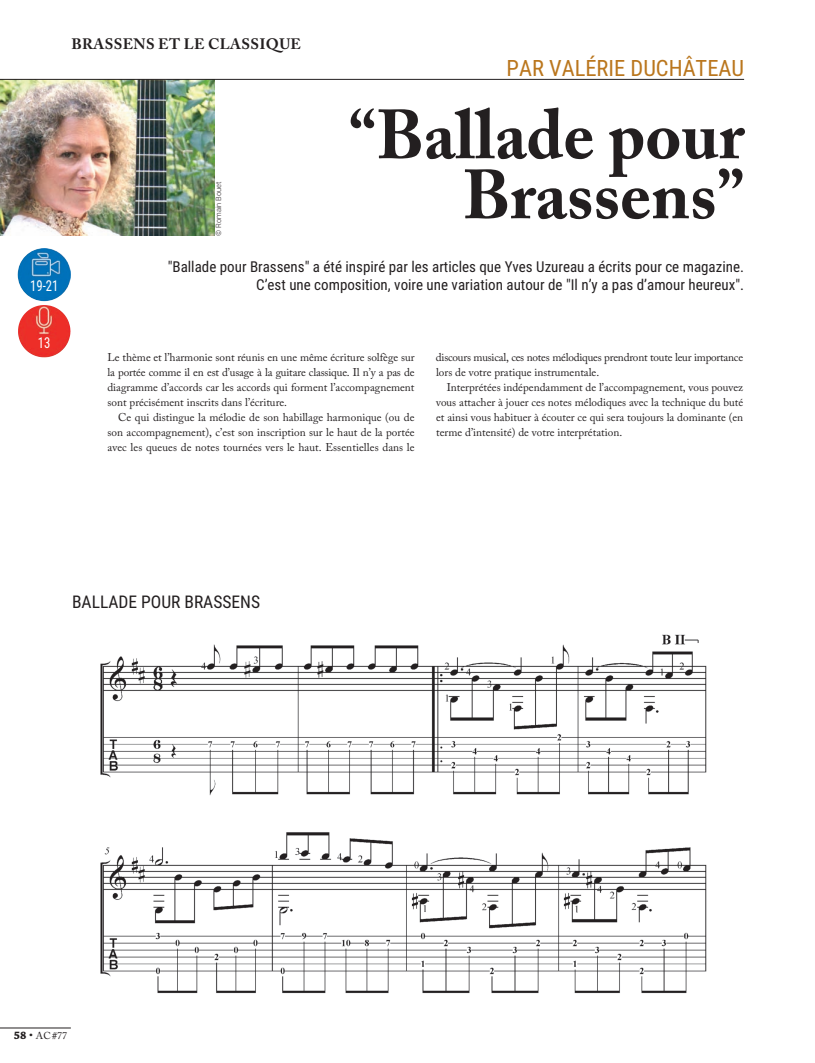
<style>
.page{position:relative;width:815px;height:1063px;background:#fff}
.page>*{position:absolute;margin:0;border:0;box-sizing:border-box;transform-origin:0 0}
.t1{font:700 68.75px/60px "Adobe Caslon Pro";color:#231f20;text-align:right}
.t2{font:22.5px "Roboto Condensed";color:#ba761d}
.t3{font:17.5px "Roboto Condensed";color:#231f20}
.t4{font:15px/17.5px "Roboto Condensed";color:#231f20;text-align:right}
.t5{font:700 15px "Adobe Caslon Pro";letter-spacing:.025em;color:#231f20}
.t6{font:15px "Roboto Condensed";color:#fff;scale:.85 1}
.t7{font:11.25px/15px "Adobe Caslon Pro";color:#231f20;text-align:justify}
.t8{font:11.25px/15px "Adobe Caslon Pro";letter-spacing:-.02em;color:#231f20}
.t9{font:10px "Adobe Caslon Pro";color:#231f20}
.t10{font:300 7.5px "Roboto";color:#231f20}
.s1{font-family:"Chaparral Pro";font-weight:700;font-size:11.25px}
.s2{font-size:11.25px}
</style>
<div class="page">
<img style="left:100px;top:634px;width:607px;height:360px">
<img style="left:0;top:80px;width:214px;height:156px">
<hr style="left:0;top:79px;width:744px;height:1px;background:#231f20">
<hr style="left:0;top:1028px;width:71px;height:1px;background:#231f20">
<img style="left:18px;top:248px;width:53px;height:53px;border-radius:26px">
<img style="left:18px;top:305px;width:25px;height:51px">
<h3 class="t6" style="left:30px;top:277px;width:35px">19-21</h3>
<h3 class="t5" style="left:71px;top:38px;width:231px">BRASSENS ET LE CLASSIQUE</h3>
<p class="t10" style="left:214px;top:236px;width:56px;rotate:-90deg">© Romain Bouet</p>
<h2 class="t2" style="left:507px;top:55px;width:239px">PAR VALÉRIE DUCHÂTEAU</h2>
<h1 class="t1" style="left:349px;top:112px;width:397px">“Ballade pour<br>Brassens”</h1>
<h3 class="t4" style="left:168px;top:258px;width:578px">"Ballade pour Brassens" a été inspiré par les articles que Yves Uzureau a écrits pour ce magazine.<br>C’est une composition, voire une variation autour de "Il n’y a pas d’amour heureux".</h3>
<h3 class="t6" style="left:38px;top:334px;width:16px">13</h3>
<p class="t7" style="left:108px;top:351px;width:309px">Le thème et l’harmonie sont réunis en une même écriture solfège sur la portée comme il en est d’usage à la guitare classique. Il n’y a pas de diagramme d’accords car les accords qui forment l’accompagnement sont précisément inscrits dans l’écriture.</p>
<p class="t7" style="left:108px;top:411px;width:309px;text-indent:11px">Ce qui distingue la mélodie de son habillage harmonique (ou de son accompagnement), c’est son inscription sur le haut de la portée avec les queues de notes tournées vers le haut. Essentielles dans le</p>
<p class="t8" style="left:436px;top:351px;width:309px">discours musical, ces notes mélodiques prendront toute leur importance lors de votre pratique instrumentale.</p>
<p class="t7" style="left:436px;top:381px;width:309px;text-indent:11px">Interprétées indépendamment de l’accompagnement, vous pouvez vous attacher à jouer ces notes mélodiques avec la technique du buté et ainsi vous habituer à écouter ce qui sera toujours la dominante (en terme d’intensité) de votre interprétation.</p>
<h3 class="t3" style="left:72px;top:592px;width:190px">BALLADE POUR BRASSENS</h3>
<p class="t9" style="left:14px;top:1032px;width:55px"><span class="s1">58</span> <span class="s2">•</span> AC #77</p>
</div>
